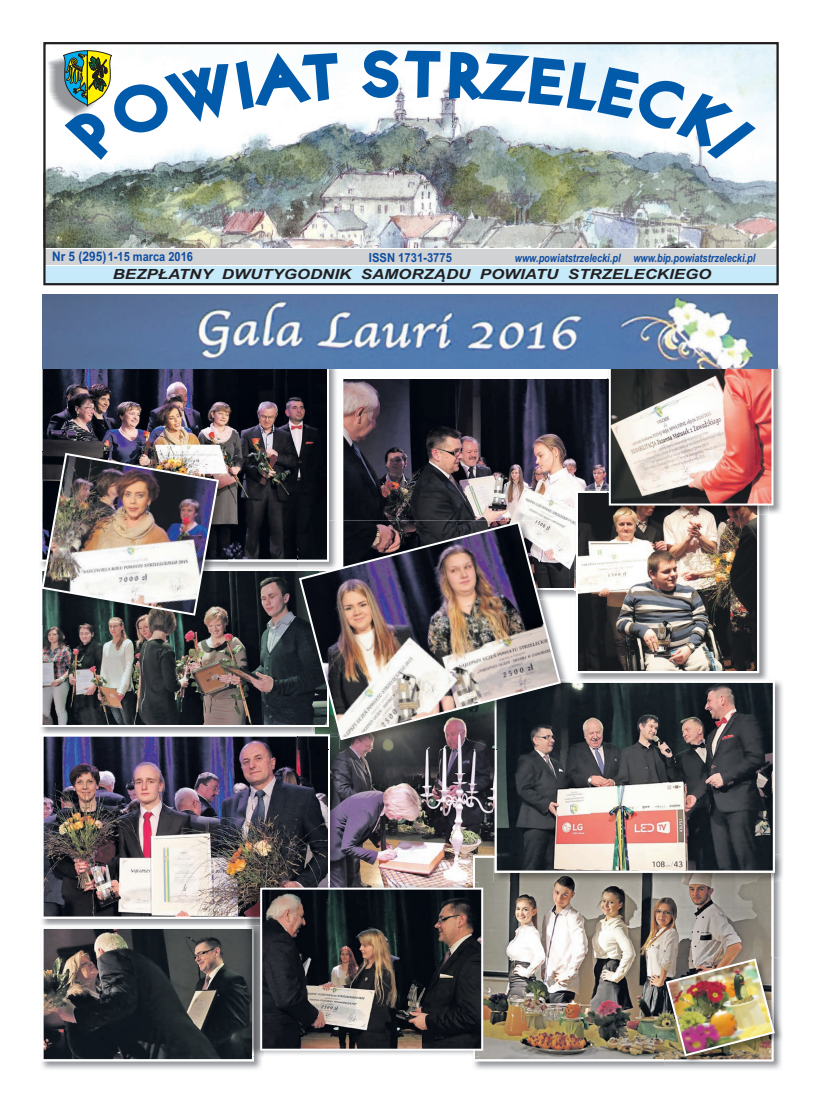
<style>
.page{position:relative;width:820px;height:1106px;background:#fff}
.page>*{position:absolute;margin:0;border:0;box-sizing:border-box;transform-origin:0 0}
.t1{font:italic 700 14px "Arial";color:#231f20;scale:1.21 1}
.t2{font:700 12.6px "Arial";color:#0d4da1;scale:.87 1}
.t3{font:700 12.5px "Arial";color:#0d4da1;scale:.9 1}
.t4{font:italic 700 11.5px "Arial";color:#0d4da1;scale:.8 1}
.s1{font-size:13.2px}
</style>
<div class="page">
<img style="left:330px;top:749px;width:163px;height:133px">
<img style="left:40px;top:727px;width:258px;height:6px">
<img style="left:42px;top:571px;width:256px;height:154px">
<img style="left:41px;top:1056px;width:222px;height:13px">
<img style="left:343px;top:379px;width:231px;height:209px">
<img style="left:41px;top:919px;width:204px;height:7px">
<img style="left:43px;top:734px;width:286px;height:183px">
<img style="left:42px;top:362px;width:295px;height:207px">
<img style="left:42px;top:363px;width:287px;height:198px">
<img style="left:471px;top:854px;width:311px;height:215px">
<img style="left:472px;top:855px;width:301px;height:206px">
<img style="left:664px;top:957px;width:118px;height:108px">
<img style="left:664px;top:957px;width:109px;height:104px">
<img style="left:665px;top:958px;width:109px;height:98px">
<img style="left:40px;top:559px;width:188px;height:66px">
<img style="left:42px;top:452px;width:186px;height:107px">
<img style="left:41px;top:453px;width:178px;height:162px">
<img style="left:576px;top:673px;width:192px;height:6px">
<img style="left:580px;top:679px;width:203px;height:203px">
<img style="left:493px;top:749px;width:1px;height:105px">
<img style="left:493px;top:857px;width:278px;height:25px">
<img style="left:494px;top:680px;width:280px;height:192px">
<img style="left:298px;top:520px;width:271px;height:229px">
<img style="left:298px;top:569px;width:1px;height:158px">
<img style="left:341px;top:520px;width:228px;height:70px">
<img style="left:298px;top:736px;width:30px;height:13px">
<img style="left:298px;top:520px;width:31px;height:41px">
<img style="left:496px;top:682px;width:73px;height:67px">
<img style="left:299px;top:521px;width:261px;height:219px">
<img style="left:773px;top:362px;width:9px;height:152px">
<img style="left:574px;top:369px;width:199px;height:304px">
<img style="left:43px;top:294px;width:734px;height:75px">
<img style="left:46px;top:45px;width:729px;height:203px">
<img style="left:47px;top:60px;width:12px;height:51px">
<svg style="left:59px;top:45px;width:702px;height:120px"></svg>
<div style="left:46px;top:266px;width:732px;height:18px;background:#c6eafa"></div>
<div style="left:45px;top:249px;width:732px;height:15px;background:#d1d2d4"></div>
<div style="left:43px;top:42px;width:735px;height:243px;border:2px solid #231f20"></div>
<img style="left:339px;top:882px;width:132px;height:5px">
<img style="left:254px;top:928px;width:9px;height:128px">
<img style="left:245px;top:918px;width:15px;height:10px">
<img style="left:330px;top:882px;width:9px;height:5px">
<svg style="left:41px;top:926px;width:213px;height:135px;background:#434445"></svg>
<img style="left:245px;top:882px;width:85px;height:36px">
<img style="left:472px;top:882px;width:6px;height:174px">
<img style="left:260px;top:887px;width:223px;height:163px">
<p class="t2" style="left:52px;top:252px;width:163px"><span class="s1">Nr 5 (295)</span>1-15 marca 2016</p>
<p class="t3" style="left:369px;top:252px;width:94px">ISSN 1731-3775</p>
<p class="t4" style="left:514px;top:253px;width:302px">www.powiatstrzelecki.pl www.bip.powiatstrzelecki.pl</p>
<p class="t1" style="left:113px;top:269px;width:496px">BEZP£ATNY DWUTYGODNIK SAMORZ¥DU POWIATU STRZELECKIEGO</p>
</div>
